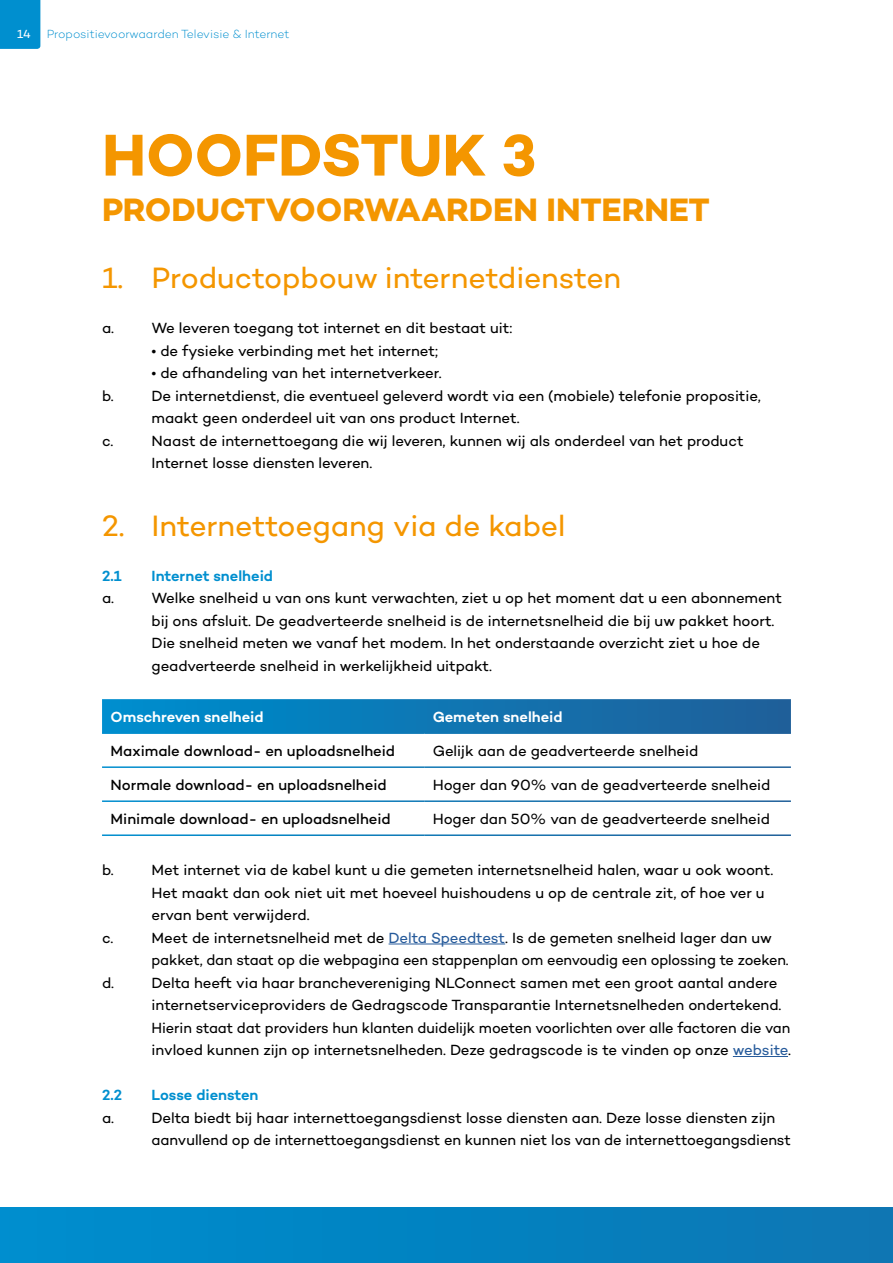
<style>
.page{position:relative;width:893px;height:1263px;background:#fff}
.page>*{position:absolute;margin:0;border:0;box-sizing:border-box;transform-origin:0 0}
.t1{font:700 60px "Campton";color:#f49600}
.t2{font:700 33px "Campton";letter-spacing:-.005em;color:#f49600}
.t3{font:30px "Campton";letter-spacing:-.005em;color:#f49600}
.t4{font:15px/22.5px "Campton";letter-spacing:-.005em;color:#000}
.t5{font:500 15px "Campton";color:#000}
.t6{font:600 15px "Campton";letter-spacing:-.005em;color:#008fcf}
.t7{font:600 15px "Campton";letter-spacing:-.005em;color:#fff}
.t8{font:300 12px "Campton";letter-spacing:-.01em;color:#008fcf}
.t9{font:12px "Campton";color:#fff}
.s1{color:#275b9b}
</style>
<div class="page">
<div style="left:0;top:0;width:40px;height:49px;background:#008fcf"></div>
<hr style="left:389px;top:943px;width:116px;height:1px;background:#275b9b">
<hr style="left:733px;top:1056px;width:55px;height:1px;background:#275b9b">
<svg style="left:102px;top:699px;width:689px;height:33px;background:#0f77b3"></svg>
<div style="left:0;top:1208px;width:893px;height:55px;background:linear-gradient(to right,#008ecf,#0c76b3)"></div>
<p class="t9" style="left:17px;top:27px;width:15px">14</p>
<p class="t8" style="left:47px;top:26px;width:244px">Propositievoorwaarden Televisie &amp; Internet</p>
<h1 class="t1" style="left:102px;top:117px;width:436px">HOOFDSTUK 3</h1>
<h2 class="t2" style="left:102px;top:188px;width:609px">PRODUCTVOORWAARDEN INTERNET</h2>
<h3 class="t3" style="left:102px;top:259px;width:520px">1. Productopbouw internetdiensten</h3>
<p class="t4" style="left:102px;top:316px;width:14px">a.</p>
<p class="t4" style="left:152px;top:316px;width:362px">We leveren toegang tot internet en dit bestaat uit:</p>
<p class="t4" style="left:152px;top:339px;width:288px">• de fysieke verbinding met het internet;</p>
<p class="t4" style="left:152px;top:361px;width:292px">• de afhandeling van het internetverkeer.</p>
<p class="t4" style="left:102px;top:384px;width:13px">b.</p>
<p class="t4" style="left:152px;top:384px;width:611px">De internetdienst, die eventueel geleverd wordt via een (mobiele) telefonie propositie, maakt geen onderdeel uit van ons product Internet.</p>
<p class="t4" style="left:102px;top:429px;width:13px">c.</p>
<p class="t4" style="left:152px;top:429px;width:594px">Naast de internettoegang die wij leveren, kunnen wij als onderdeel van het product<br>Internet losse diensten leveren.</p>
<h3 class="t3" style="left:102px;top:507px;width:465px">2. Internettoegang via de kabel</h3>
<p class="t6" style="left:102px;top:566px;width:21px">2.1</p>
<p class="t6" style="left:152px;top:566px;width:123px">Internet snelheid</p>
<p class="t4" style="left:102px;top:586px;width:14px">a.</p>
<p class="t4" style="left:152px;top:586px;width:632px">Welke snelheid u van ons kunt verwachten, ziet u op het moment dat u een abonnement bij ons afsluit. De geadverteerde snelheid is de internetsnelheid die bij uw pakket hoort.<br>Die snelheid meten we vanaf het modem. In het onderstaande overzicht ziet u hoe de geadverteerde snelheid in werkelijkheid uitpakt.</p>
<p class="t7" style="left:111px;top:707px;width:155px">Omschreven snelheid</p>
<p class="t7" style="left:433px;top:707px;width:131px">Gemeten snelheid</p>
<p class="t5" style="left:111px;top:741px;width:286px">Maximale download- en uploadsnelheid</p>
<p class="t4" style="left:433px;top:739px;width:267px">Gelijk aan de geadverteerde snelheid</p>
<p class="t5" style="left:111px;top:775px;width:278px">Normale download- en uploadsnelheid</p>
<p class="t4" style="left:433px;top:773px;width:339px">Hoger dan 90% van de geadverteerde snelheid</p>
<p class="t5" style="left:111px;top:809px;width:282px">Minimale download- en uploadsnelheid</p>
<p class="t4" style="left:433px;top:807px;width:339px">Hoger dan 50% van de geadverteerde snelheid</p>
<p class="t4" style="left:102px;top:858px;width:13px">b.</p>
<p class="t4" style="left:152px;top:858px;width:623px">Met internet via de kabel kunt u die gemeten internetsnelheid halen, waar u ook woont.<br>Het maakt dan ook niet uit met hoeveel huishoudens u op de centrale zit, of hoe ver u ervan bent verwijderd.</p>
<p class="t4" style="left:102px;top:926px;width:13px">c.</p>
<p class="t4" style="left:152px;top:926px;width:639px">Meet de internetsnelheid met de <span class="s1">Delta Speedtest</span>. Is de gemeten snelheid lager dan uw pakket, dan staat op die webpagina een stappenplan om eenvoudig een oplossing te zoeken.</p>
<p class="t4" style="left:102px;top:971px;width:14px">d.</p>
<p class="t4" style="left:152px;top:971px;width:641px">Delta heeft via haar branchevereniging NLConnect samen met een groot aantal andere internetserviceproviders de Gedragscode Transparantie Internetsnelheden ondertekend.<br>Hierin staat dat providers hun klanten duidelijk moeten voorlichten over alle factoren die van invloed kunnen zijn op internetsnelheden. Deze gedragscode is te vinden op onze <span class="s1">website</span>.</p>
<p class="t6" style="left:102px;top:1085px;width:22px">2.2</p>
<p class="t6" style="left:152px;top:1085px;width:108px">Losse diensten</p>
<p class="t4" style="left:102px;top:1106px;width:14px">a.</p>
<p class="t4" style="left:152px;top:1106px;width:641px">Delta biedt bij haar internettoegangsdienst losse diensten aan. Deze losse diensten zijn aanvullend op de internettoegangsdienst en kunnen niet los van de internettoegangsdienst</p>
</div>
